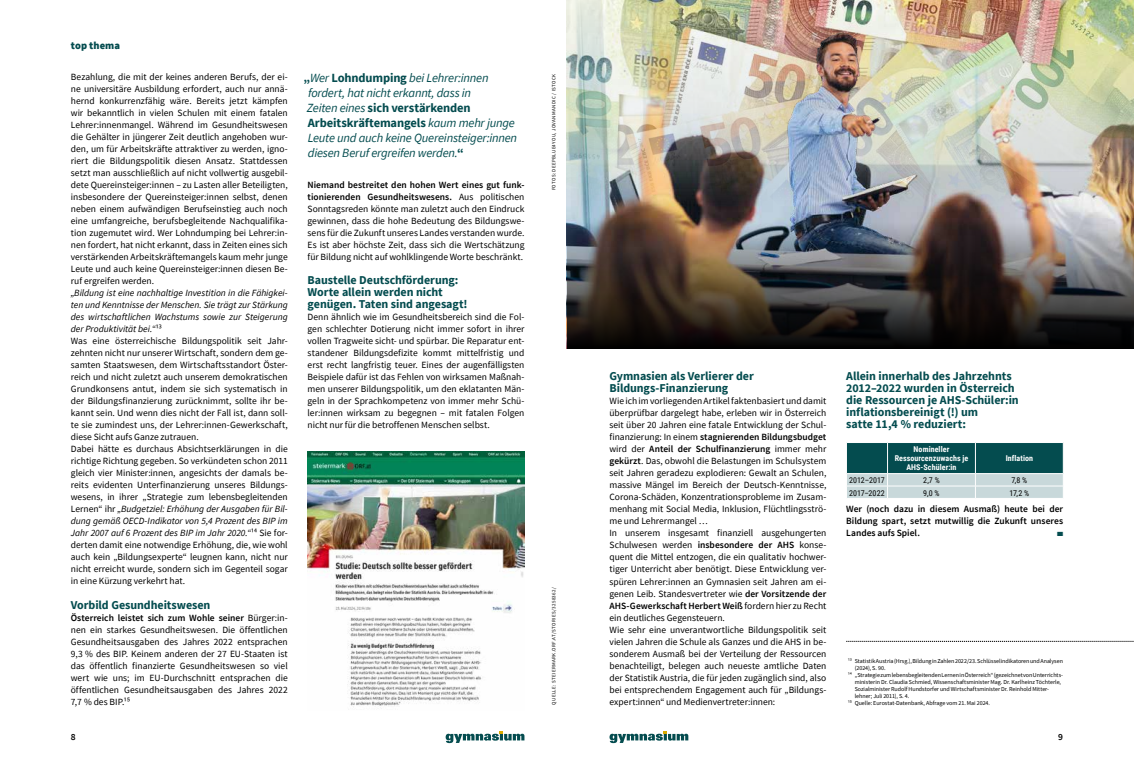
<style>
.page{position:relative;width:1134px;height:766px;background:#fff}
.page>*{position:absolute;margin:0;border:0;box-sizing:border-box;transform-origin:0 0}
.t1{font:italic 12.5px/15px "Source Sans Pro";letter-spacing:-.02em;color:#044c4f}
.t2{font:700 12px/12px "Source Sans Pro";letter-spacing:-.005em;color:#044c4f}
.t3{font:900 10.5px "Source Sans Pro";letter-spacing:.005em;color:#044c4f}
.t4{font:9.5px/12px "Source Sans Pro";color:#000;text-align:justify}
.t5{font:600 9.5px/12px "Source Sans Pro";color:#000;text-align:justify}
.t6{font:700 8px/9px "Roboto Condensed";letter-spacing:.01em;color:#fff;text-align:center}
.t7{font:8px "Roboto Condensed";color:#000}
.t8{font:6px "Source Sans Pro";letter-spacing:-.005em;color:#000}
.t9{font:6px "Zapf Dingbats ITC";color:#044c4f;scale:1.33 1}
.t10{font:5px "Source Sans Pro";letter-spacing:.07em;color:#000}
.s1{font-style:italic}
.s2{font-weight:600}
.s3{font-weight:700;font-style:normal}
</style>
<div class="page">
<svg style="left:446px;top:731px;width:78px;height:11px"></svg>
<svg style="left:609px;top:731px;width:79px;height:11px"></svg>
<svg style="left:846px;top:442px;width:218px;height:56px;background:#649193"></svg>
<img style="left:308px;top:451px;width:216px;height:258px">
<svg style="left:846px;top:641px;width:288px;height:1px"></svg>
<img style="left:567px;top:0;width:567px;height:223px">
<img style="left:567px;top:223px;width:567px;height:126px">
<p class="t3" style="left:71px;top:39px;width:51px">top thema</p>
<p class="t4" style="left:71px;top:71px;width:218px">Bezahlung, die mit der keines anderen Berufs, der ei&shy;ne universitäre Ausbildung erfordert, auch nur annä&shy;hernd konkurrenzfähig wäre. Bereits jetzt kämpfen wir bekanntlich in vielen Schulen mit einem fatalen Lehrer:innenmangel. Während im Gesundheitswesen die Gehälter in jüngerer Zeit deutlich angehoben wur&shy;den, um für Arbeitskräfte attraktiver zu werden, igno&shy;riert die Bildungspolitik diesen Ansatz. Stattdessen setzt man ausschließlich auf nicht vollwertig ausgebil&shy;dete Quereinsteiger:innen – zu Lasten aller Beteiligten, insbesondere der Quereinsteiger:innen selbst, denen neben einem aufwändigen Berufseinstieg auch noch eine umfangreiche, berufsbegleitende Nachqualifika&shy;tion zugemutet wird. Wer Lohndumping bei Lehrer:in&shy;nen fordert, hat nicht erkannt, dass in Zeiten eines sich verstärkenden Arbeitskräftemangels kaum mehr junge Leute und auch keine Quereinsteiger:innen diesen Be&shy;ruf ergreifen werden.</p>
<p class="t4" style="left:71px;top:287px;width:218px;text-align:left"><span class="s1">„Bildung ist eine nachhaltige Investition in die Fähigkei&shy;ten und Kenntnisse der Menschen. Sie trägt zur Stärkung des wirtschaftlichen Wachstums sowie zur Steigerung der Produktivität bei.“</span>13<br>Was eine österreichische Bildungspolitik seit Jahr&shy;zehnten nicht nur unserer Wirtschaft, sondern dem ge&shy;samten Staatswesen, dem Wirtschaftsstandort Öster&shy;reich und nicht zuletzt auch unserem demokratischen Grundkonsens antut, indem sie sich systematisch in der Bildungsfinanzierung zurücknimmt, sollte ihr be&shy;kannt sein. Und wenn dies nicht der Fall ist, dann soll&shy;te sie zumindest uns, der Lehrer:innen-Gewerkschaft, diese Sicht aufs Ganze zutrauen.<br>Dabei hätte es durchaus Absichtserklärungen in die richtige Richtung gegeben. So verkündeten schon 2011 gleich vier Minister:innen, angesichts der damals be&shy;reits evidenten Unterfinanzierung unseres Bildungs&shy;wesens, in ihrer „Strategie zum lebensbegleitenden Lernen“ ihr <span class="s1">„Budgetziel: Erhöhung der Ausgaben für Bil&shy;dung gemäß OECD-Indikator von 5,4 Prozent des BIP im Jahr 2007 auf 6 Prozent des BIP im Jahr 2020.“</span>14 Sie for&shy;derten damit eine notwendige Erhöhung, die, wie wohl auch kein „Bildungsexperte“ leugnen kann, nicht nur nicht erreicht wurde, sondern sich im Gegenteil sogar in eine Kürzung verkehrt hat.</p>
<p class="t2" style="left:71px;top:598px;width:141px">Vorbild Gesundheitswesen</p>
<p class="t4" style="left:71px;top:611px;width:218px"><span class="s2">Österreich leistet sich zum Wohle seiner</span> Bürger:in&shy;nen ein starkes Gesundheitswesen. Die öffentlichen Gesundheitsausgaben des Jahres 2022 entsprachen 9,3 % des BIP. Keinem anderen der 27 EU-Staaten ist das öffentlich finanzierte Gesundheitswesen so viel wert wie uns; im EU-Durchschnitt entsprachen die öffentlichen Gesundheitsausgaben des Jahres 2022<br>7,7 % des BIP.15</p>
<h1 class="t1" style="left:303px;top:70px;width:215px"><span class="s3">„</span>Wer <span class="s3">Lohndumping</span> bei Lehrer:innen fordert, hat nicht erkannt, dass in<br>Zeiten eines <span class="s3">sich verstärkenden Arbeitskräftemangels</span> kaum mehr junge Leute und auch keine Quereinsteiger:innen diesen Beruf ergreifen werden.<span class="s3">“</span></h1>
<p class="t4" style="left:308px;top:179px;width:218px"><span class="s2">Niemand bestreitet den hohen Wert eines gut funk&shy;tionierenden Gesundheitswesens.</span> Aus politischen Sonntagsreden könnte man zuletzt auch den Eindruck gewinnen, dass die hohe Bedeutung des Bildungswe&shy;sens für die Zukunft unseres Landes verstanden wurde.<br>Es ist aber höchste Zeit, dass sich die Wertschätzung für Bildung nicht auf wohlklingende Worte beschränkt.</p>
<p class="t2" style="left:308px;top:274px;width:161px">Baustelle Deutschförderung:<br>Worte allein werden nicht genügen. Taten sind angesagt!</p>
<p class="t4" style="left:308px;top:311px;width:218px">Denn ähnlich wie im Gesundheitsbereich sind die Fol&shy;gen schlechter Dotierung nicht immer sofort in ihrer vollen Tragweite sicht- und spürbar. Die Reparatur ent&shy;standener Bildungsdefizite kommt mittelfristig und erst recht langfristig teuer. Eines der augenfälligsten Beispiele dafür ist das Fehlen von wirksamen Maßnah&shy;men unserer Bildungspolitik, um den eklatanten Män&shy;geln in der Sprachkompetenz von immer mehr Schü&shy;ler:innen wirksam zu begegnen – mit fatalen Folgen nicht nur für die betroffenen Menschen selbst.</p>
<p class="t10" style="left:551px;top:190px;width:118px;rotate:-90deg">FOTOS: DEEPBLUE4YOU, JOVANMANDIC / ISTOCK</p>
<p class="t10" style="left:551px;top:704px;width:119px;rotate:-90deg">QUELLE: STEIERMARK.ORF.AT/STORIES/3258362/</p>
<p class="t2" style="left:609px;top:370px;width:146px">Gymnasien als Verlierer der<br>Bildungs-Finanzierung</p>
<p class="t4" style="left:609px;top:395px;width:218px;text-align:left">Wie ich im vorliegenden Artikel faktenbasiert und damit überprüfbar dargelegt habe, erleben wir in Österreich seit über 20 Jahren eine fatale Entwicklung der Schul&shy;finanzierung: In einem <span class="s2">stagnierenden Bildungsbudget </span>wird der <span class="s2">Anteil der Schulfinanzierung</span> immer mehr <span class="s2">gekürzt</span>. Das, obwohl die Belastungen im Schulsystem seit Jahren geradezu explodieren: Gewalt an Schulen, massive Mängel im Bereich der Deutsch-Kenntnisse, Corona-Schäden, Konzentrationsprobleme im Zusam&shy;menhang mit Social Media, Inklusion, Flüchtlingsströ&shy;me und Lehrermangel …<br>In unserem insgesamt finanziell ausgehungerten Schulwesen werden <span class="s2">insbesondere der AHS</span> konse&shy;quent die Mittel entzogen, die ein qualitativ hochwer&shy;tiger Unterricht aber benötigt. Diese Entwicklung ver&shy;spüren Lehrer:innen an Gymnasien seit Jahren am ei&shy;genen Leib. Standesvertreter wie <span class="s2">der Vorsitzende der AHS-Gewerkschaft Herbert Weiß</span> fordern hier zu Recht ein deutliches Gegensteuern.<br>Wie sehr eine unverantwortliche Bildungspolitik seit vielen Jahren die Schule als Ganzes und die AHS in be&shy;sonderem Ausmaß bei der Verteilung der Ressourcen benachteiligt, belegen auch neueste amtliche Daten der Statistik Austria, die für jeden zugänglich sind, also bei entsprechendem Engagement auch für „Bildungs&shy;expert:innen“ und Medienvertreter:innen:</p>
<p class="t2" style="left:846px;top:370px;width:174px">Allein innerhalb des Jahrzehnts<br>2012–2022 wurden in Österreich die Ressourcen je AHS-Schüler:in inflationsbereinigt (!) um<br>satte 11,4 % reduziert:</p>
<p class="t6" style="left:895px;top:444px;width:75px">Nomineller<br>Ressourcenzuwachs je<br>AHS-Schüler:in</p>
<p class="t6" style="left:1006px;top:453px;width:29px">Inflation</p>
<p class="t7" style="left:849px;top:474px;width:37px">2012–2017</p>
<p class="t7" style="left:923px;top:474px;width:18px">2,7 %</p>
<p class="t7" style="left:1011px;top:474px;width:18px">7,8 %</p>
<p class="t7" style="left:849px;top:487px;width:37px">2017–2022</p>
<p class="t7" style="left:923px;top:487px;width:18px">9,0 %</p>
<p class="t7" style="left:1009px;top:487px;width:21px">17,2 %</p>
<p class="t5" style="left:846px;top:503px;width:218px">Wer (noch dazu in diesem Ausmaß) heute bei der Bildung spart, setzt mutwillig die Zukunft unseres Landes aufs Spiel.</p>
<p class="t9" style="left:1057px;top:531px;width:6px">■</p>
<p class="t8" style="left:848px;top:656px;width:217px">13 Statistik Austria (Hrsg.), Bildung in Zahlen 2022/23. Schlüsselindikatoren und Analysen</p>
<p class="t8" style="left:855px;top:663px;width:32px">(2024), S. 90.</p>
<p class="t8" style="left:848px;top:670px;width:217px">14 „Strategie zum lebensbegleitenden Lernen in Österreich“ (gezeichnet von Unterrichts-</p>
<p class="t8" style="left:855px;top:677px;width:208px">ministerin Dr. Claudia Schmied, Wissenschaftsminister Mag. Dr. Karlheinz Töchterle,</p>
<p class="t8" style="left:855px;top:684px;width:195px">Sozialminister Rudolf Hundstorfer und Wirtschaftsminister Dr. Reinhold Mitter-</p>
<p class="t8" style="left:855px;top:691px;width:56px">lehner; Juli 2011), S. 4.</p>
<p class="t8" style="left:848px;top:698px;width:144px">15 Quelle: Eurostat-Datenbank, Abfrage vom 21. Mai 2024.</p>
<p class="t5" style="left:71px;top:731px;width:6px">8</p>
<p class="t5" style="left:1058px;top:731px;width:6px">9</p>
</div>
